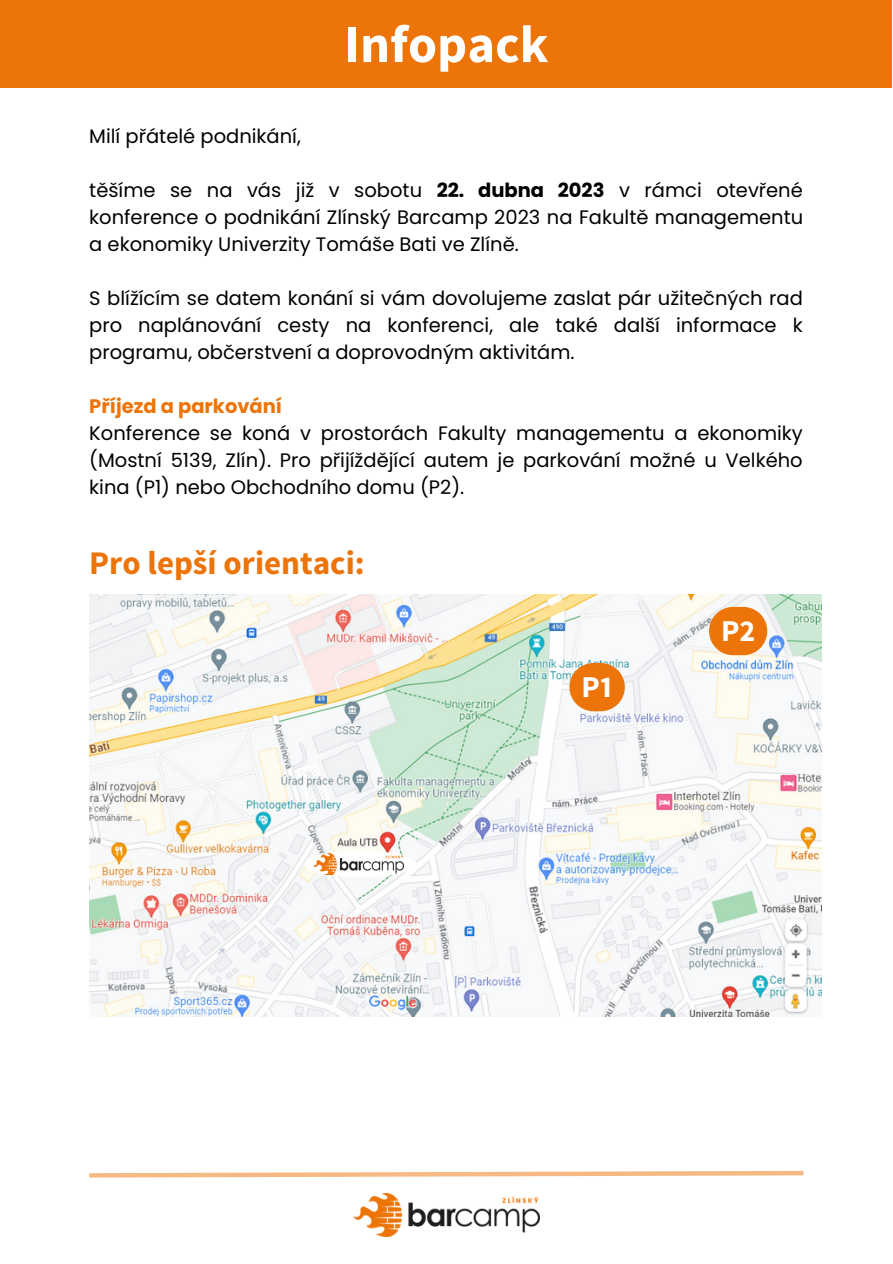
<style>
.page{position:relative;width:893px;height:1264px;background:#fff}
.page>*{position:absolute;margin:0;border:0;box-sizing:border-box;transform-origin:0 0}
.t1{font:700 52.5px "UTB Text";color:#fff}
.t2{font:700 33px "UTB Text";color:#ec7408}
.t3{font:700 30.3px "UTB Text";color:#fff}
.t4{font:19.5px/27px "Poppins";color:#000;text-align:justify}
.t5{font:700 19.5px "Poppins";color:#ec7408}
.s1{font-weight:700}
</style>
<div class="page">
<img style="left:353px;top:1193px;width:187px;height:43px">
<div style="left:0;top:0;width:891px;height:88px;background:#ec7408"></div>
<svg style="left:89px;top:1170px;width:715px;height:8px"></svg>
<img style="left:89px;top:595px;width:732px;height:421px">
<div style="left:304px;top:850px;width:112px;height:27px;background:#fff;border-radius:50%"></div>
<img style="left:313px;top:853px;width:90px;height:21px">
<svg style="left:569px;top:663px;width:55px;height:48px;background:#ea8a32"></svg>
<svg style="left:709px;top:607px;width:58px;height:48px;background:#ed8930"></svg>
<h1 class="t1" style="left:344px;top:12px;width:206px">Infopack</h1>
<p class="t4" style="left:89px;top:123px;width:213px">Milí přátelé podnikání,</p>
<p class="t4" style="left:89px;top:177px;width:715px">těšíme se na vás již v sobotu <span class="s1">22. dubna 2023</span> v rámci otevřené konference o podnikání Zlínský Barcamp 2023 na Fakultě managementu a ekonomiky Univerzity Tomáše Bati ve Zlíně.</p>
<p class="t4" style="left:89px;top:285px;width:715px">S blížícím se datem konání si vám dovolujeme zaslat pár užitečných rad pro naplánování cesty na konferenci, ale také další informace k programu, občerstvení a doprovodným aktivitám.</p>
<p class="t5" style="left:89px;top:392px;width:194px">Příjezd a parkování</p>
<p class="t4" style="left:89px;top:419px;width:715px">Konference se koná v prostorách Fakulty managementu a ekonomiky (Mostní 5139, Zlín). Pro přijíždějící autem je parkování možné u Velkého kina (P1) nebo Obchodního domu (P2).</p>
<h2 class="t2" style="left:89px;top:543px;width:277px">Pro lepší orientaci:</h2>
<h3 class="t3" style="left:581px;top:668px;width:32px">P1</h3>
<h3 class="t3" style="left:721px;top:612px;width:36px">P2</h3>
</div>
